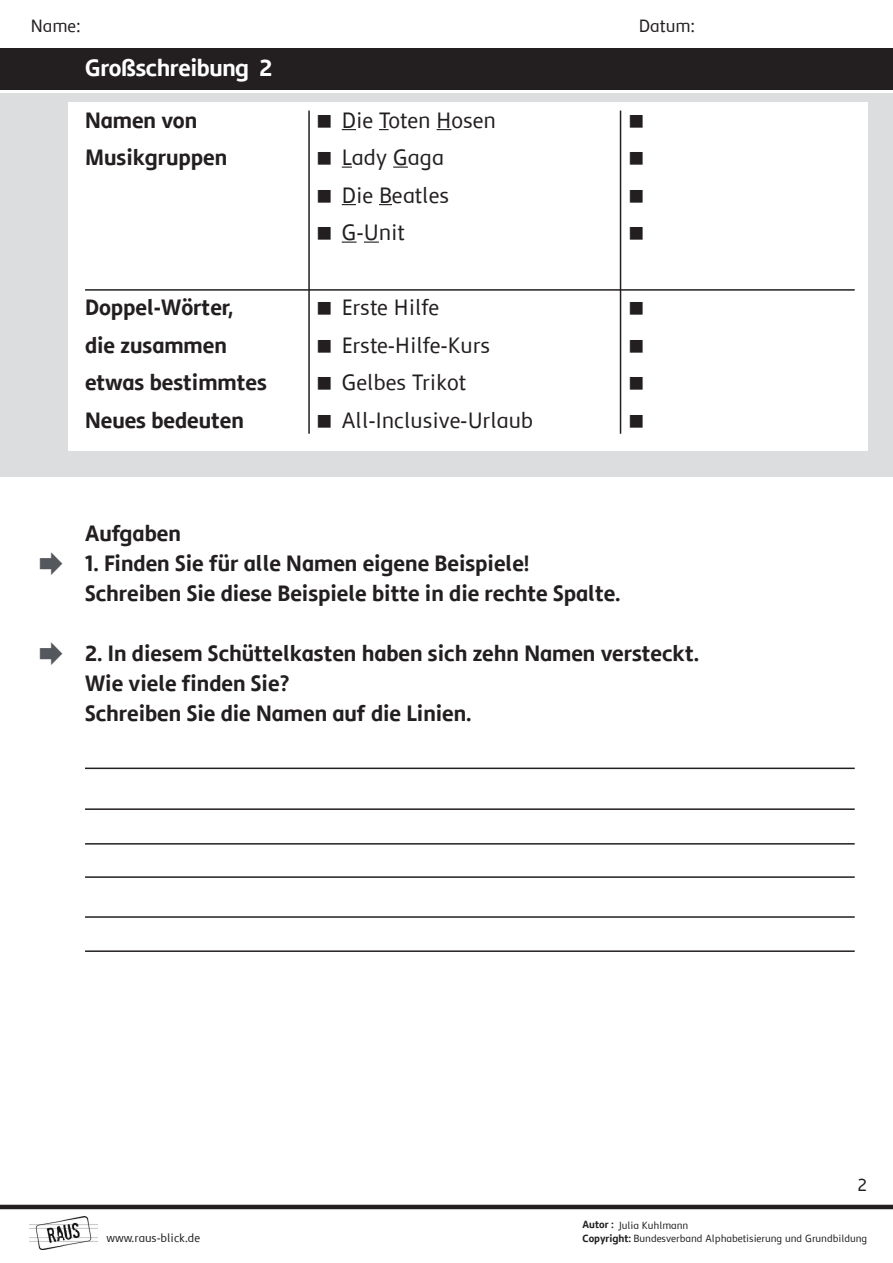
<style>
.page{position:relative;width:893px;height:1263px;background:#fff}
.page>*{position:absolute;margin:0;border:0;box-sizing:border-box;transform-origin:0 0}
.t1{font:700 24px "Semikolon Plus";letter-spacing:-.015em;color:#fff}
.t2{font:700 22.5px/30px "Semikolon Plus";color:#231f20}
.t3{font:22.5px/37.5px "Semikolon Plus";color:#231f20}
.t4{font:18px "Semikolon Plus";color:#231f20}
.t5{font:12px "Semikolon Plus";color:#231f20}
.t6{font:10.5px "Semikolon Plus";color:#231f20}
.s1{font-weight:700}
</style>
<div class="page">
<img style="left:30px;top:1216px;width:67px;height:33px">
<hr style="left:0;top:1205px;width:893px;height:4px;background:#231f20">
<div style="left:0;top:48px;width:893px;height:41px;background:#231f20"></div>
<div style="left:0;top:93px;width:893px;height:383px;background:#dcdddf"></div>
<div style="left:68px;top:102px;width:799px;height:349px;background:#fff"></div>
<svg style="left:342px;top:129px;width:14px;height:1px"></svg>
<svg style="left:437px;top:129px;width:14px;height:1px"></svg>
<svg style="left:393px;top:167px;width:15px;height:1px"></svg>
<svg style="left:342px;top:204px;width:14px;height:1px"></svg>
<svg style="left:379px;top:204px;width:13px;height:1px"></svg>
<svg style="left:342px;top:242px;width:15px;height:1px"></svg>
<svg style="left:364px;top:242px;width:15px;height:1px"></svg>
<hr style="left:308px;top:111px;width:2px;height:323px;background:#231f20">
<hr style="left:620px;top:111px;width:1px;height:323px;background:#231f20">
<hr style="left:85px;top:289px;width:770px;height:2px;background:#231f20">
<hr style="left:85px;top:767px;width:770px;height:2px;background:#231f20">
<hr style="left:85px;top:876px;width:770px;height:2px;background:#231f20">
<hr style="left:85px;top:808px;width:770px;height:2px;background:#231f20">
<hr style="left:85px;top:843px;width:770px;height:1px;background:#231f20">
<hr style="left:85px;top:916px;width:770px;height:2px;background:#231f20">
<hr style="left:85px;top:950px;width:770px;height:2px;background:#231f20">
<p class="t4" style="left:31px;top:16px;width:51px">Name:</p>
<p class="t4" style="left:639px;top:16px;width:57px">Datum:</p>
<p class="t1" style="left:85px;top:55px;width:189px">Großschreibung 2</p>
<p class="t2" style="left:85px;top:105px;width:114px">Namen von</p>
<p class="t3" style="left:342px;top:102px;width:156px">Die Toten Hosen</p>
<p class="t2" style="left:85px;top:143px;width:144px">Musikgruppen</p>
<p class="t3" style="left:342px;top:140px;width:109px">Lady Gaga<br>Die Beatles<br>G-Unit</p>
<p class="t2" style="left:85px;top:293px;width:149px">Doppel-Wörter,</p>
<p class="t3" style="left:342px;top:290px;width:99px">Erste Hilfe</p>
<p class="t2" style="left:85px;top:330px;width:143px">die zusammen</p>
<p class="t3" style="left:342px;top:327px;width:150px">Erste-Hilfe-Kurs</p>
<p class="t2" style="left:85px;top:368px;width:183px">etwas bestimmtes</p>
<p class="t3" style="left:342px;top:365px;width:126px">Gelbes Trikot</p>
<p class="t2" style="left:85px;top:405px;width:160px">Neues bedeuten</p>
<p class="t3" style="left:342px;top:402px;width:193px">All-Inclusive-Urlaub</p>
<p class="t2" style="left:85px;top:518px;width:97px">Aufgaben</p>
<p class="t2" style="left:85px;top:548px;width:537px">1. Finden Sie für alle Namen eigene Beispiele!<br>Schreiben Sie diese Beispiele bitte in die rechte Spalte.</p>
<p class="t2" style="left:85px;top:638px;width:616px">2. In diesem Schüttelkasten haben sich zehn Namen versteckt.<br>Wie viele finden Sie?<br>Schreiben Sie die Namen auf die Linien.</p>
<p class="t6" style="left:583px;top:1219px;width:107px"><span class="s1">Autor :</span> Julia Kuhlmann</p>
<p class="t4" style="left:858px;top:1175px;width:11px">2</p>
<p class="t5" style="left:107px;top:1231px;width:95px">www.raus-blick.de</p>
<p class="t6" style="left:583px;top:1232px;width:286px"><span class="s1">Copyright:</span> Bundesverband Alphabetisierung und Grundbildung</p>
</div>
